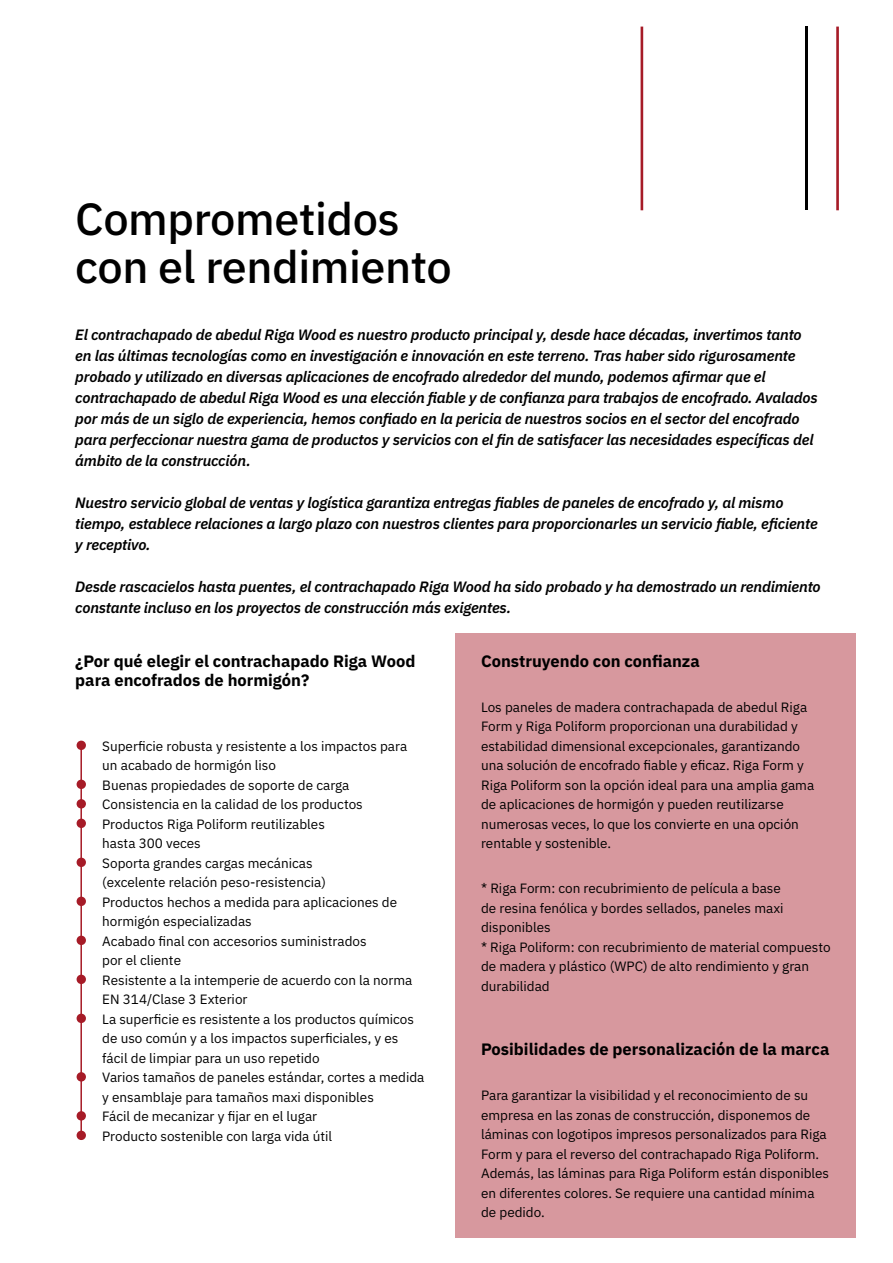
<style>
.page{position:relative;width:893px;height:1263px;background:#fff}
.page>*{position:absolute;margin:0;border:0;box-sizing:border-box;transform-origin:0 0}
.t1{font:500 60px "Futura New";color:#a61b27}
.t2{font:500 45px/48px "IBM Plex Sans";letter-spacing:-.01em;color:#000}
.t3{font:700 16.5px/19.5px "IBM Plex Sans";color:#000}
.t4{font:italic 600 15px/21px "IBM Plex Sans";letter-spacing:-.01em;color:#000}
.t5{font:13.5px/19.5px "IBM Plex Sans";color:#000}
</style>
<div class="page">
<div style="left:455px;top:632px;width:401px;height:605px;background:#d7989e"></div>
<hr style="left:80px;top:744px;width:2px;height:392px;background:#a61b27">
<hr style="left:805px;top:27px;width:3px;height:183px;background:#000">
<hr style="left:641px;top:27px;width:2px;height:183px;background:#a61b27">
<hr style="left:836px;top:27px;width:3px;height:183px;background:#a61b27">
<h2 class="t2" style="left:75px;top:191px;width:378px">Comprometidos con el rendimiento</h2>
<p class="t4" style="left:75px;top:323px;width:744px">El contrachapado de abedul Riga Wood es nuestro producto principal y, desde hace décadas, invertimos tanto en las últimas tecnologías como en investigación e innovación en este terreno. Tras haber sido rigurosamente probado y utilizado en diversas aplicaciones de encofrado alrededor del mundo, podemos afirmar que el contrachapado de abedul Riga Wood es una elección fiable y de confianza para trabajos de encofrado. Avalados por más de un siglo de experiencia, hemos confiado en la pericia de nuestros socios en el sector del encofrado para perfeccionar nuestra gama de productos y servicios con el fin de satisfacer las necesidades específicas del ámbito de la construcción.</p>
<p class="t4" style="left:75px;top:491px;width:744px">Nuestro servicio global de ventas y logística garantiza entregas fiables de paneles de encofrado y, al mismo tiempo, establece relaciones a largo plazo con nuestros clientes para proporcionarles un servicio fiable, eficiente y receptivo.</p>
<p class="t4" style="left:75px;top:575px;width:747px">Desde rascacielos hasta puentes, el contrachapado Riga Wood ha sido probado y ha demostrado un rendimiento constante incluso en los proyectos de construcción más exigentes.</p>
<p class="t3" style="left:75px;top:650px;width:342px">¿Por qué elegir el contrachapado Riga Wood para encofrados de hormigón?</p>
<p class="t3" style="left:481px;top:650px;width:220px">Construyendo con confianza</p>
<p class="t5" style="left:481px;top:696px;width:335px">Los paneles de madera contrachapada de abedul Riga Form y Riga Poliform proporcionan una durabilidad y estabilidad dimensional excepcionales, garantizando una solución de encofrado fiable y eficaz. Riga Form y Riga Poliform son la opción ideal para una amplia gama de aplicaciones de hormigón y pueden reutilizarse numerosas veces, lo que los convierte en una opción rentable y sostenible.</p>
<p class="t5" style="left:481px;top:877px;width:351px">* Riga Form: con recubrimiento de película a base<br>de resina fenólica y bordes sellados, paneles maxi disponibles<br>* Riga Poliform: con recubrimiento de material compuesto de madera y plástico (WPC) de alto rendimiento y gran durabilidad</p>
<h1 class="t1" style="left:75px;top:710px;width:13px">·</h1>
<p class="t5" style="left:102px;top:735px;width:306px">Superficie robusta y resistente a los impactos para un acabado de hormigón liso</p>
<h1 class="t1" style="left:75px;top:749px;width:13px">·</h1>
<p class="t5" style="left:102px;top:774px;width:249px">Buenas propiedades de soporte de carga</p>
<h1 class="t1" style="left:75px;top:768px;width:13px">·</h1>
<p class="t5" style="left:102px;top:793px;width:262px">Consistencia en la calidad de los productos</p>
<h1 class="t1" style="left:75px;top:788px;width:13px">·</h1>
<p class="t5" style="left:102px;top:813px;width:224px">Productos Riga Poliform reutilizables hasta 300 veces</p>
<h1 class="t1" style="left:75px;top:827px;width:13px">·</h1>
<p class="t5" style="left:102px;top:852px;width:225px">Soporta grandes cargas mecánicas (excelente relación peso-resistencia)</p>
<h1 class="t1" style="left:75px;top:866px;width:13px">·</h1>
<p class="t5" style="left:102px;top:891px;width:296px">Productos hechos a medida para aplicaciones de hormigón especializadas</p>
<h1 class="t1" style="left:75px;top:905px;width:13px">·</h1>
<p class="t5" style="left:102px;top:930px;width:266px">Acabado final con accesorios suministrados por el cliente</p>
<h1 class="t1" style="left:75px;top:944px;width:13px">·</h1>
<p class="t5" style="left:102px;top:969px;width:312px">Resistente a la intemperie de acuerdo con la norma<br>EN 314/Clase 3 Exterior</p>
<h1 class="t1" style="left:75px;top:983px;width:13px">·</h1>
<p class="t5" style="left:102px;top:1008px;width:313px">La superficie es resistente a los productos químicos de uso común y a los impactos superficiales, y es fácil de limpiar para un uso repetido</p>
<h1 class="t1" style="left:75px;top:1041px;width:13px">·</h1>
<p class="t5" style="left:102px;top:1066px;width:324px">Varios tamaños de paneles estándar, cortes a medida y ensamblaje para tamaños maxi disponibles</p>
<h1 class="t1" style="left:75px;top:1080px;width:13px">·</h1>
<p class="t5" style="left:102px;top:1105px;width:216px">Fácil de mecanizar y fijar en el lugar</p>
<h1 class="t1" style="left:75px;top:1100px;width:13px">·</h1>
<p class="t5" style="left:102px;top:1125px;width:231px">Producto sostenible con larga vida útil</p>
<p class="t3" style="left:481px;top:1038px;width:350px">Posibilidades de personalización de la marca</p>
<p class="t5" style="left:481px;top:1085px;width:350px">Para garantizar la visibilidad y el reconocimiento de su empresa en las zonas de construcción, disponemos de láminas con logotipos impresos personalizados para Riga Form y para el reverso del contrachapado Riga Poliform.<br>Además, las láminas para Riga Poliform están disponibles en diferentes colores. Se requiere una cantidad mínima de pedido.</p>
</div>
